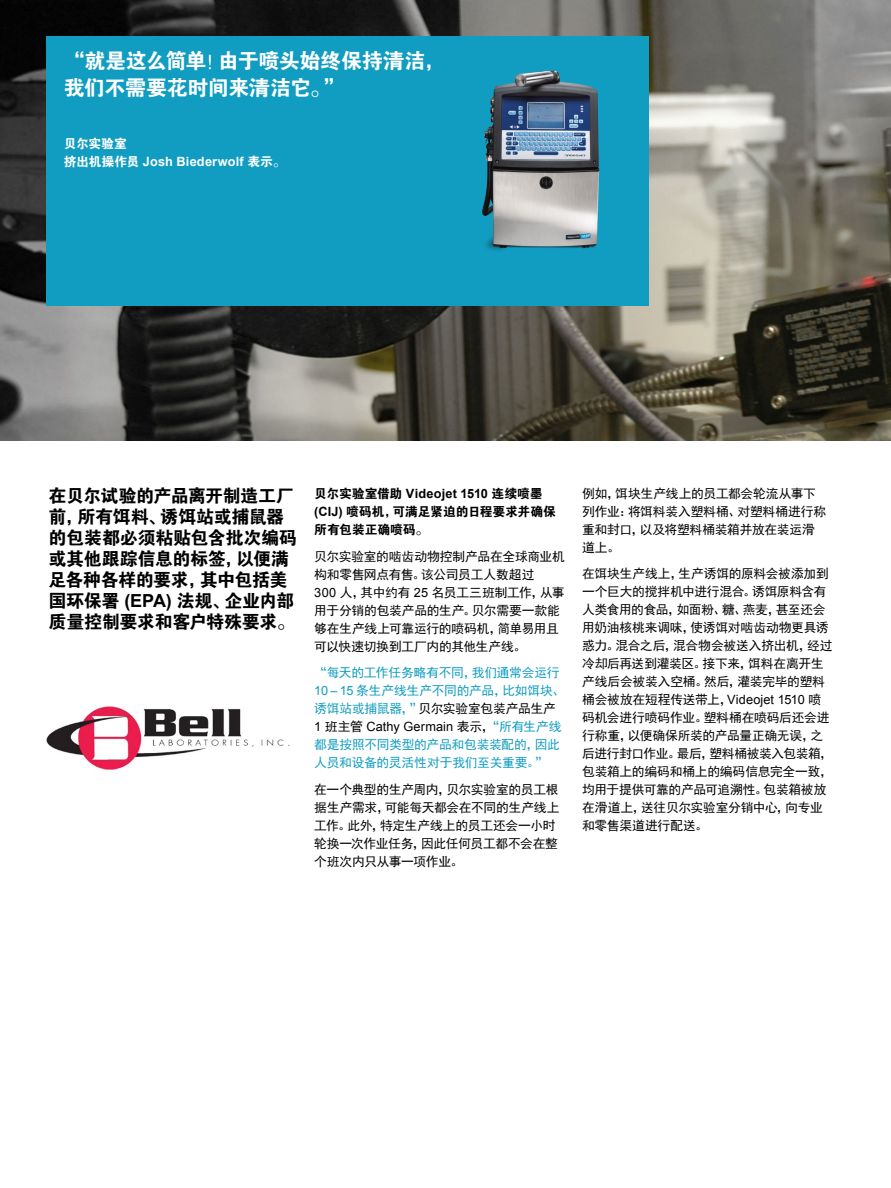
<style>
.page{position:relative;width:891px;height:1188px;background:#fff}
.page>*{position:absolute;margin:0;border:0;box-sizing:border-box;transform-origin:0 0}
.t1{font:21px/27px "FZDHTJW GB1 0";letter-spacing:-.02em;color:#fff}
.t2{font:18px/21px "FZDHTJW GB1 0";letter-spacing:-.02em;color:#000}
.t3{font:12.75px/18px "Sim Hei";letter-spacing:-.02em;color:#000}
.t4{font:12.75px/18px "Sim Hei";letter-spacing:-.015em;color:#109dc1}
.t5{font:12.75px/18px "FZDHTJW GB1 0";letter-spacing:-.01em;color:#000}
.t6{font:12.75px "Arial";letter-spacing:.01em;color:#000}
.t7{font:700 12.75px "Arial";letter-spacing:.015em;color:#000}
.t8{font:700 12.75px "Arial";letter-spacing:.015em;color:#fff}
.t9{font:12.75px "FZDHTJW GB1 0";letter-spacing:-.01em;color:#fff}
.s1{font-family:"FZDHTJW GB1 0";font-weight:400}
.s2{font-family:"Arial";font-weight:700}
.s3{font-family:"Arial"}
.s4{color:#000}
.s5{font-family:"Sim Hei"}
.s6{font-family:"Sim Hei";color:#109dc1}
</style>
<div class="page">
<img style="left:0;top:0;width:891px;height:441px">
<div style="left:46px;top:36px;width:603px;height:270px;background:#109dc1"></div>
<img style="left:481px;top:70px;width:119px;height:181px">
<img style="left:46px;top:706px;width:244px;height:64px">
<h1 class="t1" style="left:64px;top:48px;width:382px">“就是这么简单！由于喷头始终保持清洁，我们不需要花时间来清洁它。”</h1>
<p class="t9" style="left:64px;top:137px;width:65px">贝尔实验室</p>
<p class="t8" style="left:64px;top:153px;width:224px"><span class="s1">挤出机操作员</span> Josh Biederwolf <span class="s1">表示。</span></p>
<h2 class="t2" style="left:49px;top:486px;width:250px">在贝尔试验的产品离开制造工厂前，所有饵料、诱饵站或捕鼠器的包装都必须粘贴包含批次编码或其他跟踪信息的标签，以便满足各种各样的要求，其中包括美国环保署 <span class="s2">(EPA)</span> 法规、企业内部质量控制要求和客户特殊要求。</h2>
<p class="t7" style="left:314px;top:485px;width:230px"><span class="s1">贝尔实验室借助</span> Videojet 1510 <span class="s1">连续喷墨</span></p>
<p class="t5" style="left:314px;top:503px;width:243px"><span class="s2">(CIJ)</span> 喷码机，可满足紧迫的日程要求并确保所有包装正确喷码。</p>
<p class="t3" style="left:314px;top:547px;width:252px">贝尔实验室的啮齿动物控制产品在全球商业机构和零售网点有售。该公司员工人数超过<br><span class="s3">300</span> 人，其中约有 <span class="s3">25</span> 名员工三班制工作，从事用于分销的包装产品的生产。贝尔需要一款能够在生产线上可靠运行的喷码机，简单易用且可以快速切换到工厂内的其他生产线。</p>
<p class="t4" style="left:314px;top:664px;width:252px">“每天的工作任务略有不同，我们通常会运行<br><span class="s3">10 – 15</span> 条生产线生产不同的产品，比如饵块、诱饵站或捕鼠器，”<span class="s4">贝尔实验室包装产品生产</span></p>
<p class="t6" style="left:314px;top:719px;width:249px">1 <span class="s5">班主管</span> Cathy Germain <span class="s5">表示，</span><span class="s6">“所有生产线</span></p>
<p class="t4" style="left:314px;top:736px;width:247px">都是按照不同类型的产品和包装装配的，因此人员和设备的灵活性对于我们至关重要。”</p>
<p class="t3" style="left:314px;top:780px;width:247px">在一个典型的生产周内，贝尔实验室的员工根据生产需求，可能每天都会在不同的生产线上工作。此外，特定生产线上的员工还会一小时轮换一次作业任务，因此任何员工都不会在整个班次内只从事一项作业。</p>
<p class="t3" style="left:582px;top:484px;width:246px">例如，饵块生产线上的员工都会轮流从事下列作业：将饵料装入塑料桶、对塑料桶进行称重和封口，以及将塑料桶装箱并放在装运滑道上。</p>
<p class="t3" style="left:582px;top:565px;width:252px">在饵块生产线上，生产诱饵的原料会被添加到一个巨大的搅拌机中进行混合。诱饵原料含有人类食用的食品，如面粉、糖、燕麦，甚至还会用奶油核桃来调味，使诱饵对啮齿动物更具诱惑力。混合之后，混合物会被送入挤出机，经过冷却后再送到灌装区。接下来，饵料在离开生产线后会被装入空桶。然后，灌装完毕的塑料桶会被放在短程传送带上，<span class="s3">Videojet 1510</span> 喷码机会进行喷码作业。塑料桶在喷码后还会进行称重，以便确保所装的产品量正确无误，之后进行封口作业。最后，塑料桶被装入包装箱，包装箱上的编码和桶上的编码信息完全一致，均用于提供可靠的产品可追溯性。包装箱被放在滑道上，送往贝尔实验室分销中心，向专业和零售渠道进行配送。</p>
</div>
